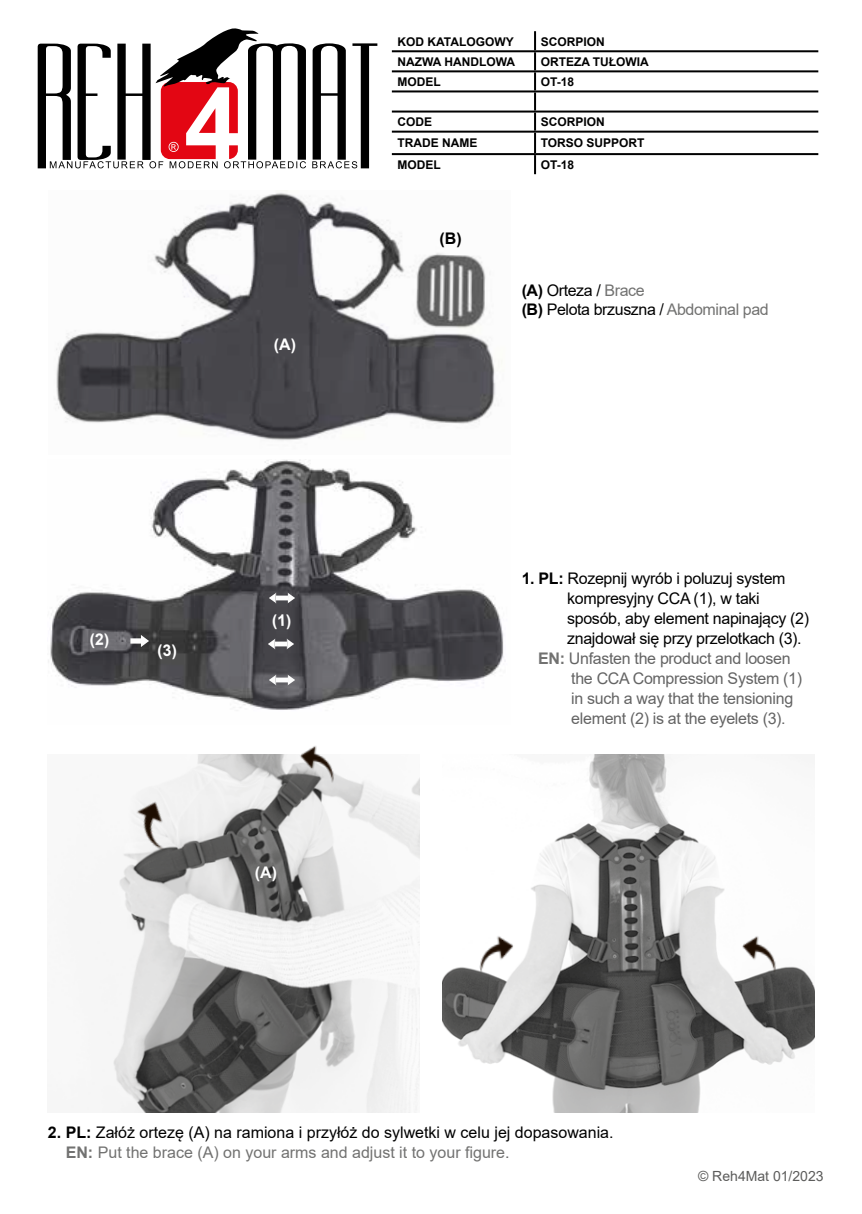
<style>
.page{position:relative;width:862px;height:1214px;background:#fff}
.page>*{position:absolute;margin:0;border:0;box-sizing:border-box;transform-origin:0 0}
.t1{font:16px/19.2px "Arial";letter-spacing:-.02em;color:#000}
.t2{font:16px/19.2px "Arial";color:#000}
.t3{font:16px "Arial";letter-spacing:-.02em;color:#646464}
.t4{font:700 16px "Arial";color:#fff}
.t5{font:700 16px "Arial";color:#000}
.t6{font:14px "Arial";color:#5c5c5b}
.t7{font:700 12px "Arial";color:#000}
.s1{font-weight:700}
.s2{color:#727271}
.s3{font-weight:700;color:#727271}
.s4{color:#646464}
</style>
<div class="page">
<hr style="left:392px;top:50px;width:143px;height:2px;background:#000">
<hr style="left:535px;top:50px;width:283px;height:2px;background:#000">
<hr style="left:392px;top:70px;width:143px;height:2px;background:#000">
<hr style="left:535px;top:70px;width:283px;height:2px;background:#000">
<hr style="left:392px;top:90px;width:143px;height:2px;background:#000">
<hr style="left:535px;top:90px;width:283px;height:2px;background:#000">
<hr style="left:392px;top:110px;width:143px;height:2px;background:#000">
<hr style="left:535px;top:110px;width:283px;height:2px;background:#000">
<svg style="left:534px;top:31px;width:2px;height:100px"></svg>
<hr style="left:392px;top:131px;width:143px;height:2px;background:#000">
<hr style="left:535px;top:131px;width:283px;height:2px;background:#000">
<hr style="left:534px;top:133px;width:2px;height:20px;background:#000">
<hr style="left:392px;top:153px;width:143px;height:2px;background:#000">
<hr style="left:535px;top:153px;width:283px;height:2px;background:#000">
<svg style="left:534px;top:155px;width:2px;height:19px"></svg>
<img style="left:48px;top:460px;width:456px;height:250px">
<svg style="left:38px;top:28px;width:339px;height:140px"></svg>
<img style="left:54px;top:190px;width:448px;height:251px">
<svg style="left:126px;top:626px;width:26px;height:26px"></svg>
<svg style="left:265px;top:585px;width:32px;height:23px"></svg>
<svg style="left:264px;top:631px;width:32px;height:24px"></svg>
<svg style="left:265px;top:667px;width:32px;height:23px"></svg>
<img style="left:111px;top:754px;width:308px;height:358px">
<img style="left:117px;top:791px;width:67px;height:65px">
<img style="left:294px;top:746px;width:49px;height:40px">
<img style="left:443px;top:754px;width:371px;height:358px">
<img style="left:736px;top:925px;width:49px;height:51px">
<img style="left:469px;top:925px;width:50px;height:51px">
<svg style="left:272px;top:614px;width:19px;height:15px"></svg>
<svg style="left:90px;top:633px;width:19px;height:15px"></svg>
<svg style="left:158px;top:643px;width:18px;height:16px"></svg>
<p class="t7" style="left:397px;top:33px;width:118px">KOD KATALOGOWY</p>
<p class="t7" style="left:541px;top:33px;width:66px">SCORPION</p>
<p class="t7" style="left:397px;top:53px;width:119px">NAZWA HANDLOWA</p>
<p class="t7" style="left:541px;top:53px;width:110px">ORTEZA TUŁOWIA</p>
<p class="t7" style="left:397px;top:73px;width:45px">MODEL</p>
<p class="t7" style="left:541px;top:73px;width:35px">OT-18</p>
<p class="t7" style="left:397px;top:113px;width:36px">CODE</p>
<p class="t7" style="left:541px;top:113px;width:66px">SCORPION</p>
<p class="t7" style="left:397px;top:134px;width:81px">TRADE NAME</p>
<p class="t7" style="left:541px;top:134px;width:105px">TORSO SUPPORT</p>
<p class="t7" style="left:397px;top:156px;width:45px">MODEL</p>
<p class="t7" style="left:541px;top:156px;width:35px">OT-18</p>
<p class="t4" style="left:274px;top:333px;width:24px">(A)</p>
<p class="t4" style="left:255px;top:860px;width:24px">(A)</p>
<p class="t5" style="left:439px;top:227px;width:24px">(B)</p>
<p class="t1" style="left:522px;top:280px;width:248px"><span class="s1">(A)</span> Orteza / <span class="s2">Brace<br></span><span class="s1">(B)</span> Pelota brzuszna / <span class="s2">Abdominal pad</span></p>
<p class="t1" style="left:522px;top:568px;width:265px"><span class="s1">1. PL:</span> Rozepnij wyrób i poluzuj system</p>
<p class="t1" style="left:567px;top:588px;width:194px">kompresyjny CCA (1), w taki</p>
<p class="t1" style="left:567px;top:608px;width:243px">sposób, aby element napinający (2)</p>
<p class="t1" style="left:567px;top:628px;width:236px">znajdował się przy przelotkach (3).</p>
<p class="t3" style="left:538px;top:647px;width:254px"><span class="s3">EN:</span> Unfasten the product and loosen</p>
<p class="t3" style="left:571px;top:667px;width:232px">the CCA Compression System (1)</p>
<p class="t3" style="left:571px;top:687px;width:223px">in such a way that the tensioning</p>
<p class="t3" style="left:571px;top:707px;width:216px">element (2) is at the eyelets (3).</p>
<p class="t2" style="left:66px;top:1122px;width:549px;text-indent:-18px"><span class="s1">2. PL:</span> Załóż ortezę (A) na ramiona i przyłóż do sylwetki w celu jej dopasowania.<br><span class="s3">EN:</span> <span class="s2">Put the brace (A) on your arms and adjust it to your figure</span><span class="s4">.</span></p>
<p class="t6" style="left:698px;top:1166px;width:127px">© Reh4Mat 01/2023</p>
</div>
